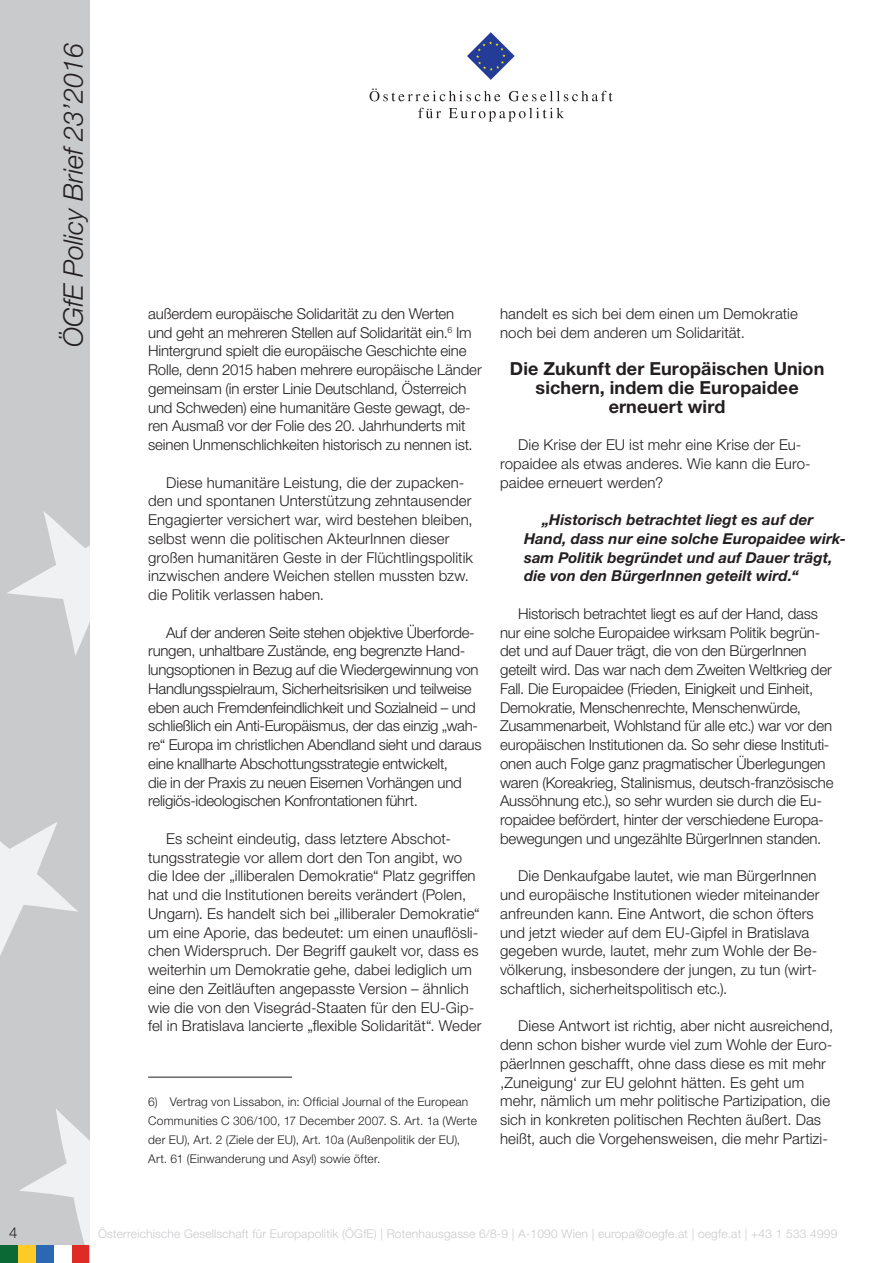
<style>
.page{position:relative;width:893px;height:1263px;background:#fff}
.page>*{position:absolute;margin:0;border:0;box-sizing:border-box;transform-origin:0 0}
.t1{font:italic 300 27px "Helvetica Neue LT Std";color:#231f20}
.Zwischenüberschrift{font:700 18px/18.8px "Helvetica Neue LT Std";letter-spacing:.005em;color:#231f20;text-align:center}
.Standard_Paragraph{font:300 15px/18.8px "Helvetica Neue LT Std";letter-spacing:-.005em;color:#231f20}
.Standard_Paragraph-2{font:italic 700 15px/18.8px "Helvetica Neue LT Std";letter-spacing:.005em;color:#231f20}
.Footnotes{font:300 12px/18.8px "Helvetica Neue LT Std";letter-spacing:.015em;color:#231f20}
.t2{font:300 12px "Helvetica Neue LT Std";letter-spacing:.015em;color:#c9cacc}
</style>
<div class="page">
<div style="left:0;top:0;width:89px;height:1263px;background:#c9cacc"></div>
<svg style="left:19px;top:1109px;width:70px;height:136px"></svg>
<svg style="left:0;top:822px;width:78px;height:134px"></svg>
<svg style="left:7px;top:511px;width:82px;height:144px"></svg>
<div style="left:18px;top:1245px;width:18px;height:18px;background:#fecb26"></div>
<div style="left:36px;top:1245px;width:18px;height:18px;background:#2b68b3"></div>
<div style="left:71px;top:1245px;width:18px;height:18px;background:#de2b26"></div>
<div style="left:0;top:1245px;width:18px;height:18px;background:#0b6936"></div>
<div style="left:54px;top:1245px;width:17px;height:18px;background:#fff"></div>
<svg style="left:467px;top:32px;width:48px;height:48px"></svg>
<svg style="left:370px;top:88px;width:130px;height:13px"></svg>
<svg style="left:509px;top:91px;width:104px;height:10px"></svg>
<svg style="left:418px;top:108px;width:23px;height:10px"></svg>
<svg style="left:449px;top:108px;width:115px;height:14px"></svg>
<hr style="left:148px;top:1077px;width:144px;height:1px;background:#231f20">
<h1 class="t1" style="left:57px;top:347px;width:305px;rotate:-90deg">ÖGfE Policy Brief 23’2016</h1>
<p class="Standard_Paragraph" style="left:148px;top:304px;width:335px">außerdem europäische Solidarität zu den Werten und geht an mehreren Stellen auf Solidarität ein.<sup>6</sup> Im Hintergrund spielt die europäische Geschichte eine Rolle, denn 2015 haben mehrere europäische Länder gemeinsam (in erster Linie Deutschland, Österreich und Schweden) eine humanitäre Geste gewagt, de&shy;ren Ausmaß vor der Folie des 20. Jahrhunderts mit seinen Unmenschlichkeiten historisch zu nennen ist.</p>
<p class="Standard_Paragraph" style="left:148px;top:472px;width:326px;text-indent:18px">Diese humanitäre Leistung, die der zupacken&shy;den und spontanen Unterstützung zehntausender Engagierter versichert war, wird bestehen bleiben, selbst wenn die politischen AkteurInnen dieser großen humanitären Geste in der Flüchtlingspolitik inzwischen andere Weichen stellen mussten bzw. die Politik verlassen haben.</p>
<p class="Standard_Paragraph" style="left:148px;top:622px;width:335px;text-indent:18px">Auf der anderen Seite stehen objektive Überforde&shy;rungen, unhaltbare Zustände, eng begrenzte Hand&shy;lungsoptionen in Bezug auf die Wiedergewinnung von Handlungsspielraum, Sicherheitsrisiken und teilweise eben auch Fremdenfeindlichkeit und Sozialneid – und schließlich ein Anti-Europäismus, der das einzig „wah&shy;re“ Europa im christlichen Abendland sieht und daraus eine knallharte Abschottungsstrategie entwickelt,<br>die in der Praxis zu neuen Eisernen Vorhängen und religiös-ideologischen Konfrontationen führt.</p>
<p class="Standard_Paragraph" style="left:148px;top:829px;width:335px;text-indent:18px">Es scheint eindeutig, dass letztere Abschot&shy;tungsstrategie vor allem dort den Ton angibt, wo die Idee der „illiberalen Demokratie“ Platz gegriffen hat und die Institutionen bereits verändert (Polen, Ungarn). Es handelt sich bei „illiberaler Demokratie“ um eine Aporie, das bedeutet: um einen unauflösli&shy;chen Widerspruch. Der Begriff gaukelt vor, dass es weiterhin um Demokratie gehe, dabei lediglich um eine den Zeitläuften angepasste Version – ähnlich wie die von den Visegrád-Staaten für den EU-Gip&shy;fel in Bratislava lancierte „flexible Solidarität“. Weder</p>
<p class="Footnotes" style="left:148px;top:1092px;width:330px">6) Vertrag von Lissabon, in: Official Journal of the European Communities C 306/100, 17 December 2007. S. Art. 1a (Werte der EU), Art. 2 (Ziele der EU), Art. 10a (Außenpolitik der EU), Art. 61 (Einwanderung und Asyl) sowie öfter.</p>
<p class="Standard_Paragraph" style="left:500px;top:304px;width:299px">handelt es sich bei dem einen um Demokratie noch bei dem anderen um Solidarität.</p>
<p class="Zwischenüberschrift" style="left:510px;top:359px;width:316px">Die Zukunft der Europäischen Union sichern, indem die Europaidee erneuert wird</p>
<p class="Standard_Paragraph" style="left:500px;top:435px;width:312px;text-indent:18px">Die Krise der EU ist mehr eine Krise der Eu&shy;ropaidee als etwas anderes. Wie kann die Euro&shy;paidee erneuert werden?</p>
<p class="Standard_Paragraph-2" style="left:524px;top:510px;width:323px;text-indent:18px">„Historisch betrachtet liegt es auf der Hand, dass nur eine solche Europaidee wirk&shy;sam Politik begründet und auf Dauer trägt, die von den BürgerInnen geteilt wird.“</p>
<p class="Standard_Paragraph" style="left:500px;top:604px;width:335px;text-indent:18px">Historisch betrachtet liegt es auf der Hand, dass nur eine solche Europaidee wirksam Politik begrün&shy;det und auf Dauer trägt, die von den BürgerInnen geteilt wird. Das war nach dem Zweiten Weltkrieg der Fall. Die Europaidee (Frieden, Einigkeit und Einheit, Demokratie, Menschenrechte, Menschenwürde, Zusammenarbeit, Wohlstand für alle etc.) war vor den europäischen Institutionen da. So sehr diese Instituti&shy;onen auch Folge ganz pragmatischer Überlegungen waren (Koreakrieg, Stalinismus, deutsch-französische Aussöhnung etc.), so sehr wurden sie durch die Eu&shy;ropaidee befördert, hinter der verschiedene Europa&shy;bewegungen und ungezählte BürgerInnen standen.</p>
<p class="Standard_Paragraph" style="left:500px;top:866px;width:321px;text-indent:18px">Die Denkaufgabe lautet, wie man BürgerInnen und europäische Institutionen wieder miteinander anfreunden kann. Eine Antwort, die schon öfters und jetzt wieder auf dem EU-Gipfel in Bratislava gegeben wurde, lautet, mehr zum Wohle der Be&shy;völkerung, insbesondere der jungen, zu tun (wirt&shy;schaftlich, sicherheitspolitisch etc.).</p>
<p class="Standard_Paragraph" style="left:500px;top:1016px;width:335px;text-indent:18px">Diese Antwort ist richtig, aber nicht ausreichend, denn schon bisher wurde viel zum Wohle der Euro&shy;päerInnen geschafft, ohne dass diese es mit mehr ‚Zuneigung‘ zur EU gelohnt hätten. Es geht um mehr, nämlich um mehr politische Partizipation, die sich in konkreten politischen Rechten äußert. Das heißt, auch die Vorgehensweisen, die mehr Partizi-</p>
<p class="Standard_Paragraph" style="left:9px;top:1222px;width:10px">4</p>
<p class="t2" style="left:98px;top:1226px;width:741px">Österreichische Gesellschaft für Europapolitik (ÖGfE) | Rotenhausgasse 6/8-9 | A-1090 Wien | europa@oegfe.at | oegfe.at | +43 1 533 4999</p>
</div>
